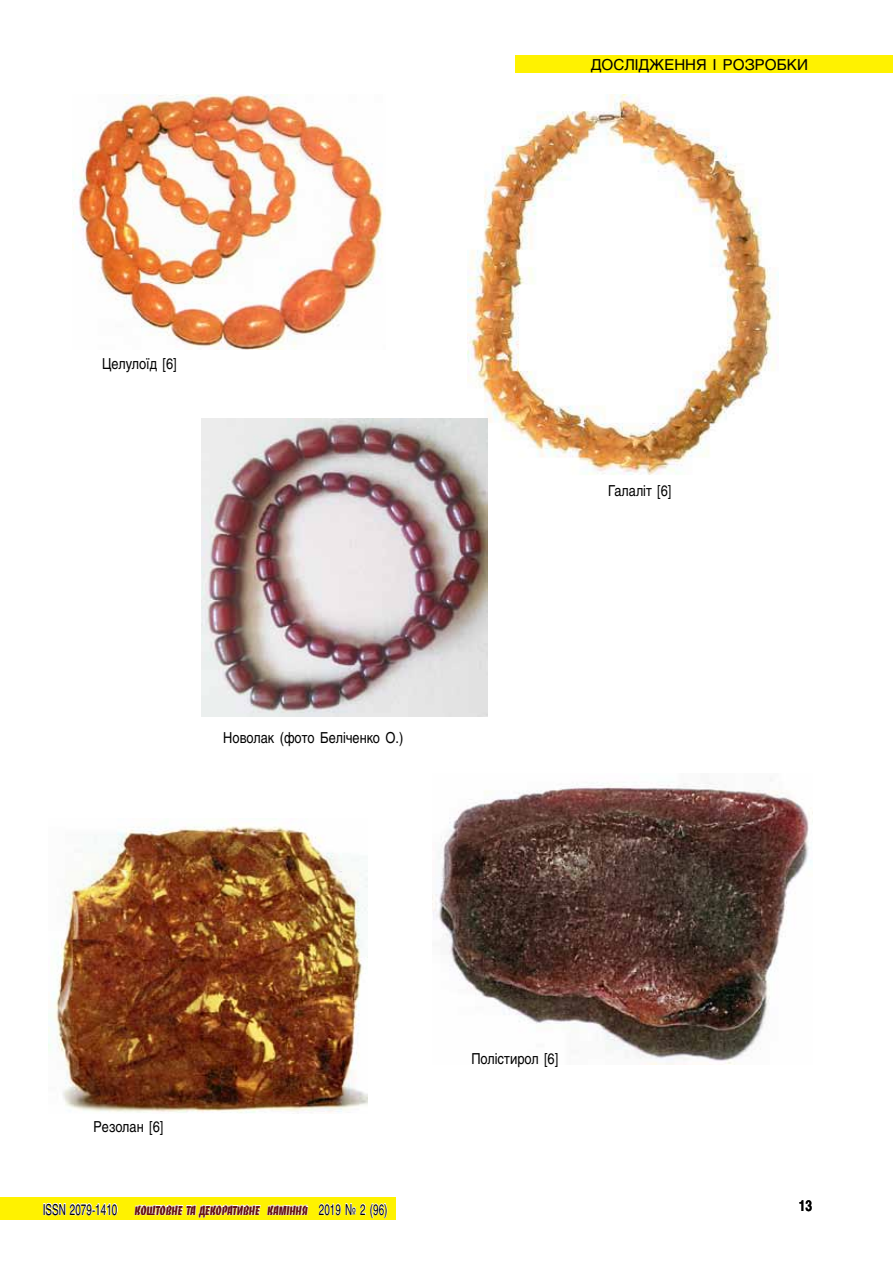
<style>
.page{position:relative;width:893px;height:1263px;background:#fff}
.page>*{position:absolute;margin:0;border:0;box-sizing:border-box;transform-origin:0 0}
.t1{font:15px "Helios";color:#000;scale:.85 1}
.t2{font:15px "Helios";color:#000}
.t3{font:700 15px "Helios";color:#000;scale:.8 1}
.t4{font:13.5px "Banco Heavy C";color:#671316;scale:.8 1}
.s1{font-family:"Helios";font-size:15px;color:#000}
</style>
<div class="page">
<div style="left:0;top:1197px;width:395px;height:23px;background:#fff200"></div>
<svg style="left:134px;top:1204px;width:127px;height:14px"></svg>
<svg style="left:267px;top:1204px;width:41px;height:11px"></svg>
<svg style="left:318px;top:1203px;width:70px;height:15px"></svg>
<svg style="left:44px;top:1202px;width:74px;height:13px"></svg>
<div style="left:515px;top:55px;width:378px;height:17px;background:#fff200"></div>
<img style="left:432px;top:779px;width:380px;height:286px">
<img style="left:49px;top:824px;width:319px;height:289px">
<img style="left:72px;top:95px;width:312px;height:255px">
<img style="left:467px;top:95px;width:311px;height:380px">
<img style="left:201px;top:419px;width:287px;height:298px">
<p class="t1" style="left:102px;top:355px;width:89px">Целулоїд [6]</p>
<p class="t1" style="left:223px;top:729px;width:213px">Новолак (фото Белiченко О.)</p>
<p class="t2" style="left:591px;top:55px;width:219px">ДОСЛІДЖЕННЯ І РОЗРОБКИ</p>
<p class="t1" style="left:608px;top:482px;width:76px">Галаліт [6]</p>
<p class="t1" style="left:94px;top:1118px;width:84px">Резолан [6]</p>
<p class="t4" style="left:43px;top:1202px;width:432px"><span class="s1">ISSN 2079-1410</span> коштовне та декоративне каміння <span class="s1">2019 № 2 (96)</span></p>
<p class="t1" style="left:471px;top:1050px;width:104px">Полістирол [6]</p>
<p class="t3" style="left:799px;top:1197px;width:18px">13</p>
</div>
